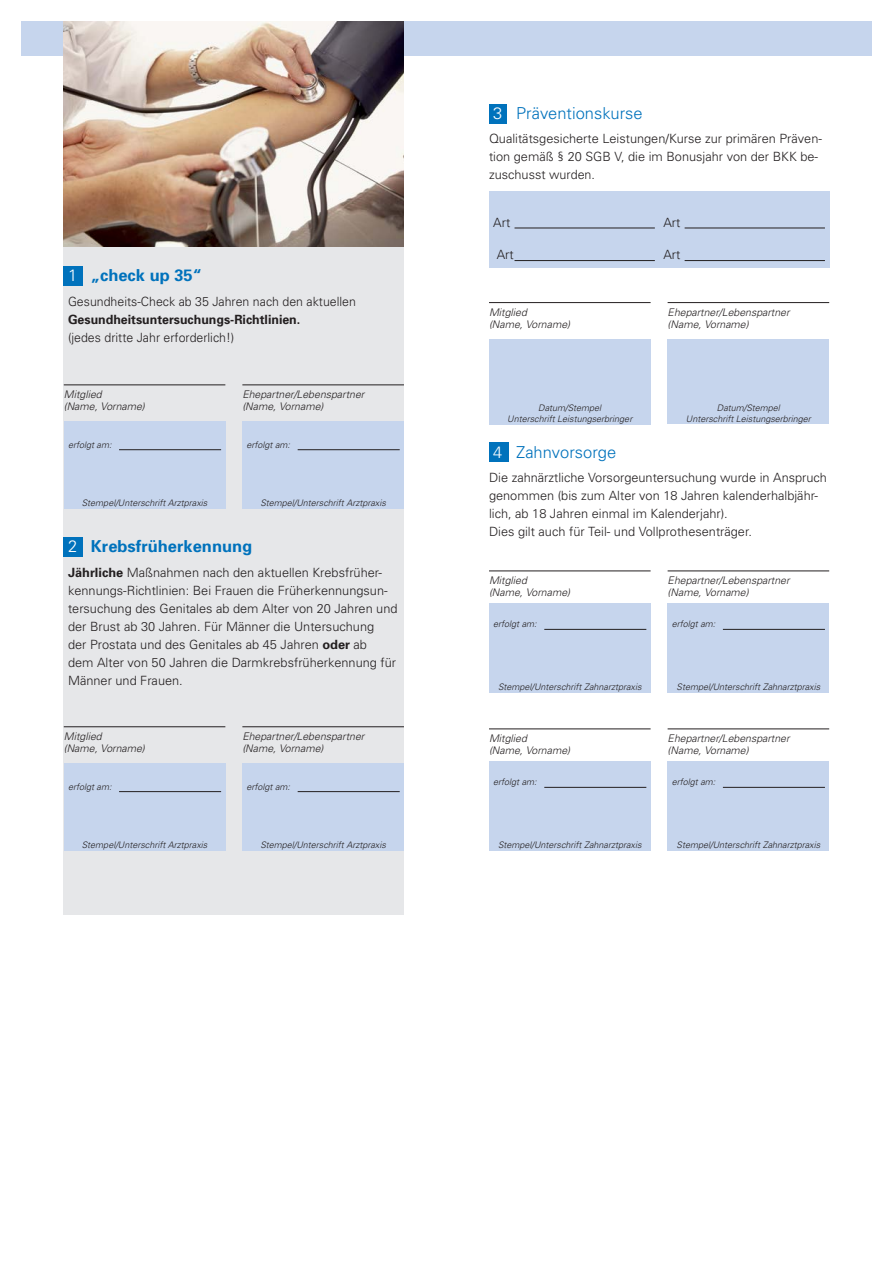
<style>
.page{position:relative;width:893px;height:1263px;background:#fff}
.page>*{position:absolute;margin:0;border:0;box-sizing:border-box;transform-origin:0 0}
.Subhead_grau{font:700 16.5px "Univers";color:#0072bc}
.Subhead_grau-2{font:300 16.5px "Univers";color:#0072bc}
.Mengentext{font:300 12.75px/18px "Univers";color:#231f20}
.Mengentext_fett{font:italic 300 10.5px/12px "Univers";color:#231f20}
.Mengentext_fett-2{font:italic 300 9px/10.5px "Univers";color:#231f20;text-align:center}
.s1{font-weight:300;color:#fff}
.s2{font-weight:700}
.s3{color:#fff}
</style>
<div class="page">
<div style="left:64px;top:21px;width:340px;height:893px;background:#e6e7e9"></div>
<div style="left:64px;top:537px;width:19px;height:19px;background:#0072bc"></div>
<div style="left:64px;top:266px;width:19px;height:19px;background:#0072bc"></div>
<div style="left:64px;top:763px;width:161px;height:87px;background:#c6d5ed"></div>
<div style="left:64px;top:421px;width:161px;height:88px;background:#c6d5ed"></div>
<hr style="left:64px;top:726px;width:161px;height:1px;background:#231f20">
<hr style="left:64px;top:385px;width:161px;height:1px;background:#231f20">
<div style="left:242px;top:763px;width:162px;height:87px;background:#c6d5ed"></div>
<div style="left:242px;top:421px;width:162px;height:88px;background:#c6d5ed"></div>
<hr style="left:242px;top:726px;width:162px;height:1px;background:#231f20">
<hr style="left:242px;top:385px;width:162px;height:1px;background:#231f20">
<hr style="left:119px;top:791px;width:102px;height:1px;background:#231f20">
<hr style="left:119px;top:449px;width:102px;height:1px;background:#231f20">
<hr style="left:298px;top:791px;width:102px;height:1px;background:#231f20">
<hr style="left:298px;top:449px;width:102px;height:1px;background:#231f20">
<div style="left:21px;top:21px;width:851px;height:34px;background:#c6d5ed"></div>
<img style="left:64px;top:21px;width:340px;height:226px">
<div style="left:489px;top:443px;width:19px;height:19px;background:#0072bc"></div>
<div style="left:489px;top:603px;width:162px;height:89px;background:#c6d5ed"></div>
<hr style="left:489px;top:571px;width:162px;height:1px;background:#231f20">
<div style="left:668px;top:603px;width:161px;height:89px;background:#c6d5ed"></div>
<hr style="left:668px;top:571px;width:161px;height:1px;background:#231f20">
<hr style="left:544px;top:629px;width:102px;height:1px;background:#231f20">
<hr style="left:723px;top:629px;width:102px;height:1px;background:#231f20">
<div style="left:489px;top:104px;width:18px;height:19px;background:#0072bc"></div>
<div style="left:489px;top:191px;width:340px;height:77px;background:#c6d5ed"></div>
<hr style="left:514px;top:228px;width:141px;height:1px;background:#231f20">
<hr style="left:514px;top:260px;width:141px;height:1px;background:#231f20">
<hr style="left:685px;top:228px;width:140px;height:1px;background:#231f20">
<hr style="left:685px;top:260px;width:140px;height:1px;background:#231f20">
<div style="left:489px;top:340px;width:162px;height:85px;background:#c6d5ed"></div>
<hr style="left:489px;top:302px;width:162px;height:1px;background:#231f20">
<div style="left:668px;top:340px;width:161px;height:84px;background:#c6d5ed"></div>
<hr style="left:668px;top:302px;width:161px;height:1px;background:#231f20">
<div style="left:489px;top:761px;width:162px;height:89px;background:#c6d5ed"></div>
<hr style="left:489px;top:729px;width:162px;height:1px;background:#231f20">
<div style="left:668px;top:761px;width:161px;height:89px;background:#c6d5ed"></div>
<hr style="left:668px;top:729px;width:161px;height:1px;background:#231f20">
<hr style="left:544px;top:787px;width:102px;height:1px;background:#231f20">
<hr style="left:723px;top:787px;width:102px;height:1px;background:#231f20">
<p class="Subhead_grau" style="left:68px;top:266px;width:135px"><span class="s1">1</span> „check up 35“</p>
<p class="Mengentext" style="left:68px;top:292px;width:290px">Gesundheits-Check ab 35 Jahren nach den aktuellen<br><span class="s2">Gesundheitsuntersuchungs-Richtlinien.<br></span>(jedes dritte Jahr erforderlich!)</p>
<p class="Mengentext_fett" style="left:64px;top:388px;width:83px">Mitglied<br>(Name, Vorname)</p>
<p class="Mengentext_fett" style="left:242px;top:388px;width:123px">Ehepartner/Lebenspartner (Name, Vorname)</p>
<p class="Mengentext_fett-2" style="left:68px;top:439px;width:45px">erfolgt am:</p>
<p class="Mengentext_fett-2" style="left:247px;top:439px;width:45px">erfolgt am:</p>
<p class="Mengentext_fett-2" style="left:82px;top:498px;width:127px">Stempel/Unterschrift Arztpraxis</p>
<p class="Mengentext_fett-2" style="left:260px;top:498px;width:127px">Stempel/Unterschrift Arztpraxis</p>
<p class="Subhead_grau" style="left:68px;top:536px;width:186px"><span class="s1">2</span> Krebsfrüherkennung</p>
<p class="Mengentext" style="left:68px;top:563px;width:331px"><span class="s2">Jährliche</span> Maßnahmen nach den aktuellen Krebsfrüher&shy;kennungs-Richtlinien: Bei Frauen die Früherkennungsun&shy;tersuchung des Genitales ab dem Alter von 20 Jahren und der Brust ab 30 Jahren. Für Männer die Untersuchung<br>der Prostata und des Genitales ab 45 Jahren <span class="s2">oder</span> ab<br>dem Alter von 50 Jahren die Darmkrebsfrüherkennung für Männer und Frauen.</p>
<p class="Mengentext_fett" style="left:64px;top:730px;width:83px">Mitglied<br>(Name, Vorname)</p>
<p class="Mengentext_fett" style="left:242px;top:730px;width:123px">Ehepartner/Lebenspartner (Name, Vorname)</p>
<p class="Mengentext_fett-2" style="left:68px;top:781px;width:45px">erfolgt am:</p>
<p class="Mengentext_fett-2" style="left:247px;top:781px;width:45px">erfolgt am:</p>
<p class="Mengentext_fett-2" style="left:82px;top:840px;width:127px">Stempel/Unterschrift Arztpraxis</p>
<p class="Mengentext_fett-2" style="left:260px;top:840px;width:127px">Stempel/Unterschrift Arztpraxis</p>
<p class="Subhead_grau-2" style="left:493px;top:103px;width:151px"><span class="s3">3</span> Präventionskurse</p>
<p class="Mengentext" style="left:489px;top:130px;width:334px">Qualitätsgesicherte Leistungen/Kurse zur primären Präven&shy;tion gemäß § 20 SGB V, die im Bonusjahr von der BKK be&shy;zuschusst wurden.</p>
<p class="Mengentext" style="left:493px;top:213px;width:18px">Art</p>
<p class="Mengentext" style="left:663px;top:213px;width:18px">Art</p>
<p class="Mengentext" style="left:497px;top:245px;width:18px">Art</p>
<p class="Mengentext" style="left:663px;top:245px;width:18px">Art</p>
<p class="Mengentext_fett" style="left:489px;top:306px;width:83px">Mitglied<br>(Name, Vorname)</p>
<p class="Mengentext_fett-2" style="left:507px;top:403px;width:127px">Datum/Stempel<br>Unterschrift Leistungserbringer</p>
<p class="Mengentext_fett" style="left:668px;top:306px;width:123px">Ehepartner/Lebenspartner (Name, Vorname)</p>
<p class="Mengentext_fett-2" style="left:686px;top:403px;width:127px">Datum/Stempel<br>Unterschrift Leistungserbringer</p>
<p class="Subhead_grau-2" style="left:493px;top:442px;width:124px"><span class="s3">4</span> Zahnvorsorge</p>
<p class="Mengentext" style="left:489px;top:469px;width:339px">Die zahnärztliche Vorsorgeuntersuchung wurde in Anspruch genommen (bis zum Alter von 18 Jahren kalenderhalbjähr&shy;lich, ab 18 Jahren einmal im Kalenderjahr).<br>Dies gilt auch für Teil- und Vollprothesenträger.</p>
<p class="Mengentext_fett" style="left:489px;top:574px;width:83px">Mitglied<br>(Name, Vorname)</p>
<p class="Mengentext_fett" style="left:668px;top:574px;width:123px">Ehepartner/Lebenspartner (Name, Vorname)</p>
<p class="Mengentext_fett-2" style="left:493px;top:619px;width:45px">erfolgt am:</p>
<p class="Mengentext_fett-2" style="left:672px;top:619px;width:45px">erfolgt am:</p>
<p class="Mengentext_fett-2" style="left:498px;top:682px;width:145px">Stempel/Unterschrift Zahnarztpraxis</p>
<p class="Mengentext_fett-2" style="left:677px;top:682px;width:145px">Stempel/Unterschrift Zahnarztpraxis</p>
<p class="Mengentext_fett" style="left:489px;top:732px;width:83px">Mitglied<br>(Name, Vorname)</p>
<p class="Mengentext_fett" style="left:668px;top:732px;width:123px">Ehepartner/Lebenspartner (Name, Vorname)</p>
<p class="Mengentext_fett-2" style="left:493px;top:777px;width:45px">erfolgt am:</p>
<p class="Mengentext_fett-2" style="left:672px;top:777px;width:45px">erfolgt am:</p>
<p class="Mengentext_fett-2" style="left:498px;top:840px;width:145px">Stempel/Unterschrift Zahnarztpraxis</p>
<p class="Mengentext_fett-2" style="left:677px;top:840px;width:145px">Stempel/Unterschrift Zahnarztpraxis</p>
</div>
